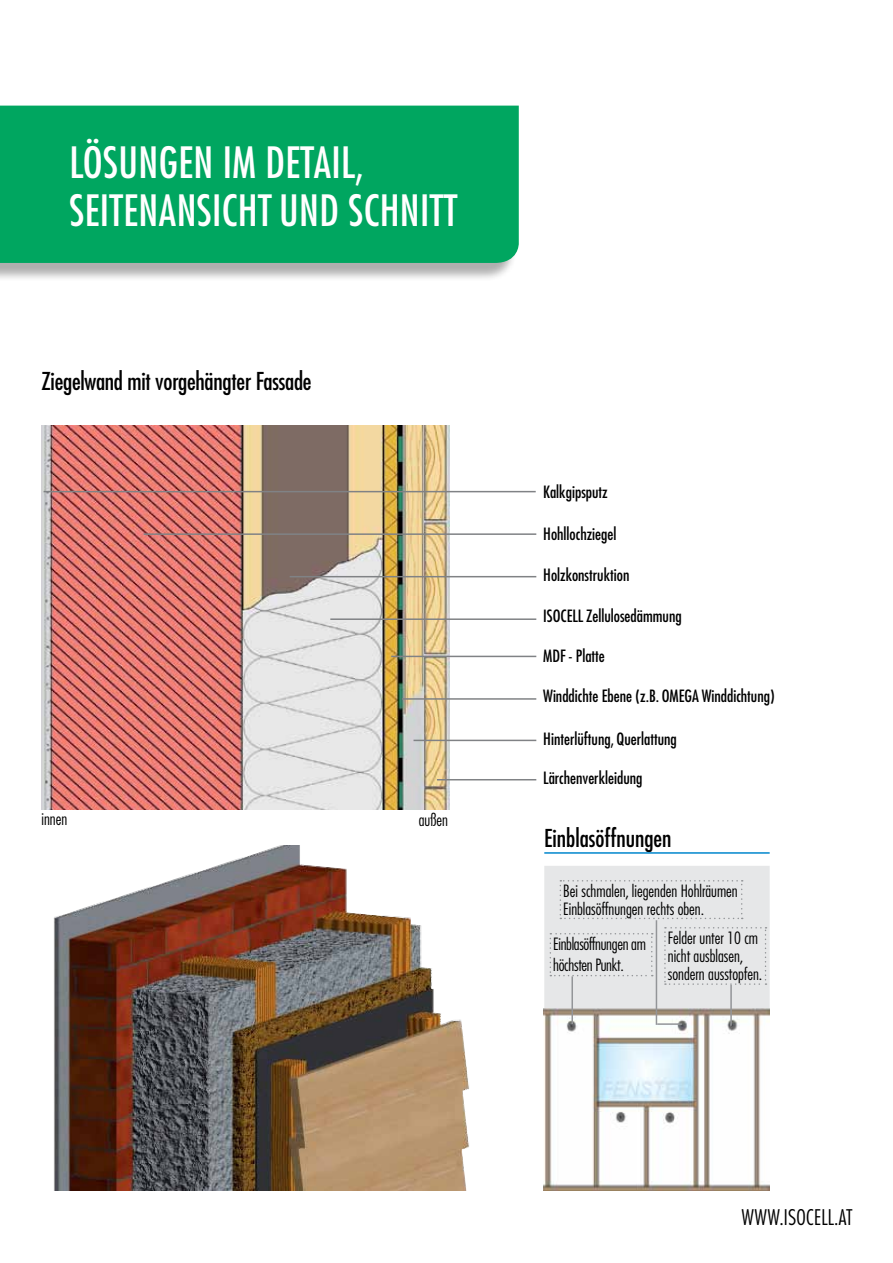
<style>
.page{position:relative;width:893px;height:1263px;background:#fff}
.page>*{position:absolute;margin:0;border:0;box-sizing:border-box;transform-origin:0 0}
.t1{font:500 condensed 42px "Futura LT Pro";letter-spacing:.01em;color:#fff}
.t2{font:500 condensed 24px "Futura LT Pro";letter-spacing:-.01em;color:#000}
.t3{font:300 condensed 21px "Futura LT Pro";color:#000}
.t4{font:500 condensed 16.5px "Futura LT Pro";color:#000}
.t5{font:300 condensed 16.5px/18px "Futura LT Pro";color:#000}
.t6{font:300 condensed 16.5px/21px "Futura LT Pro";letter-spacing:-.02em;color:#000}
.s1{color:#fff}
</style>
<div class="page">
<div style="left:544px;top:866px;width:226px;height:325px;background:#e6e7e8"></div>
<div style="left:0;top:108px;width:517px;height:174px;background:#000;opacity:.32"></div>
<div style="left:0;top:106px;width:519px;height:157px;background:#00a660"></div>
<img style="left:41px;top:425px;width:409px;height:385px">
<hr style="left:44px;top:491px;width:492px;height:1px;background:#808285">
<hr style="left:290px;top:576px;width:246px;height:1px;background:#808285">
<hr style="left:330px;top:618px;width:206px;height:2px;background:#808285">
<hr style="left:437px;top:779px;width:99px;height:1px;background:#808285">
<hr style="left:391px;top:656px;width:145px;height:1px;background:#808285">
<hr style="left:144px;top:533px;width:392px;height:2px;background:#808285">
<hr style="left:402px;top:698px;width:134px;height:2px;background:#808285">
<hr style="left:414px;top:740px;width:122px;height:1px;background:#808285">
<img style="left:53px;top:845px;width:416px;height:346px">
<img style="left:543px;top:1009px;width:227px;height:182px">
<svg style="left:550px;top:933px;width:103px;height:43px"></svg>
<svg style="left:560px;top:880px;width:183px;height:39px"></svg>
<svg style="left:664px;top:927px;width:102px;height:58px"></svg>
<hr style="left:571px;top:976px;width:2px;height:48px;background:#939598">
<hr style="left:730px;top:985px;width:2px;height:41px;background:#939598">
<hr style="left:656px;top:920px;width:1px;height:105px;background:#939598">
<hr style="left:657px;top:1023px;width:25px;height:2px;background:#939598">
<hr style="left:544px;top:852px;width:226px;height:2px;background:#0086cc">
<h1 class="t1" style="left:70px;top:133px;width:33px">Lösungen</h1>
<h1 class="t1" style="left:223px;top:133px;width:143px">im detail,</h1>
<h1 class="t1" style="left:70px;top:181px;width:72px">Seitenans</h1>
<h1 class="t1" style="left:212px;top:181px;width:247px">icht und schnitt</h1>
<h2 class="t2" style="left:41px;top:364px;width:272px">Ziegelwand mit vorgehängter Fassade</h2>
<p class="t5" style="left:41px;top:810px;width:27px">innen</p>
<p class="t5" style="left:419px;top:811px;width:31px">außen</p>
<p class="t4" style="left:543px;top:481px;width:66px">Kalkgipsputz</p>
<p class="t4" style="left:543px;top:523px;width:75px">Hohllochziegel</p>
<p class="t4" style="left:543px;top:563px;width:88px">Holzkonstruktion</p>
<p class="t4" style="left:543px;top:605px;width:140px">ISOCELL Zellulosedämmung</p>
<p class="t4" style="left:543px;top:644px;width:63px">MDF - Platte</p>
<p class="t4" style="left:543px;top:684px;width:233px">Winddichte Ebene (z.B. OMEGA Winddichtung)</p>
<p class="t4" style="left:543px;top:727px;width:135px">Hinterlüftung, Querlattung</p>
<p class="t4" style="left:543px;top:767px;width:101px">Lärchenverkleidung</p>
<h2 class="t2" style="left:544px;top:822px;width:129px">Einblasöffnungen</h2>
<p class="t5" style="left:563px;top:882px;width:176px">Bei schmalen, liegenden Hohlräumen<br>Einblasöffnungen rechts oben.</p>
<p class="t5" style="left:668px;top:929px;width:96px">Felder unter 10 cm nicht ausblasen, sondern ausstopfen.</p>
<p class="t6" style="left:553px;top:933px;width:94px">Einblasöffnungen am höchsten Punkt.</p>
<p class="t3" style="left:742px;top:1204px;width:119px">WWW.ISOCELL.AT<span class="s1">T</span></p>
</div>
